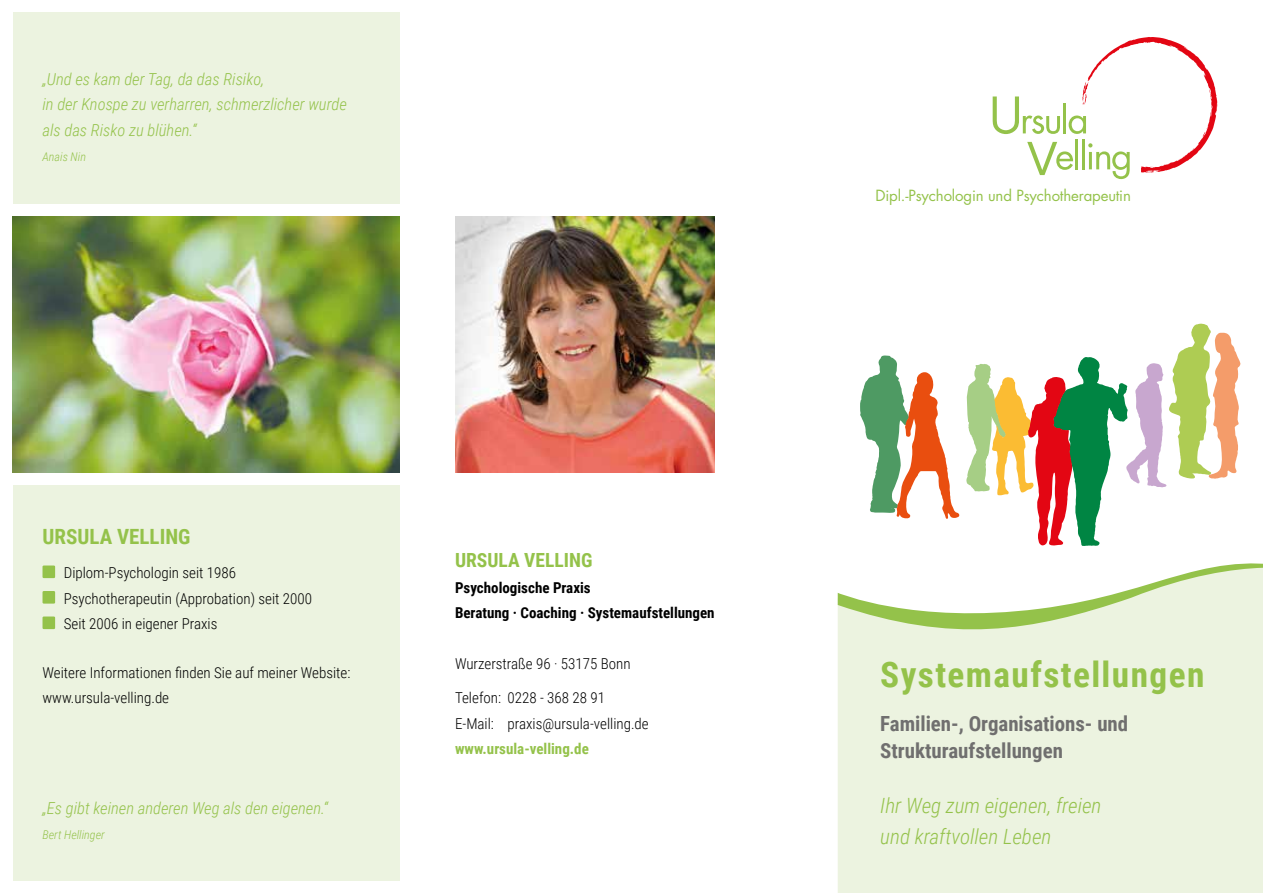
<style>
.page{position:relative;width:1263px;height:893px;background:#fff}
.page>*{position:absolute;margin:0;border:0;box-sizing:border-box;transform-origin:0 0}
.t1{font:700 35.25px "Roboto Condensed";letter-spacing:.04em;color:#94c24a}
.t2{font:italic 300 21px/30px "Roboto Condensed";color:#94c24a}
.t3{font:700 21px "Roboto Condensed";color:#94c24a}
.t4{font:700 20.85px/27.3px "Roboto Condensed";color:#706f6f}
.t5{font:700 19.5px "Roboto Condensed";color:#94c24a}
.t6{font:italic 300 16.5px/25.5px "Roboto Condensed";color:#94c24a}
.t7{font:300 15px/25.5px "Roboto Condensed";color:#000}
.t8{font:700 15px/25.5px "Roboto Condensed";color:#000}
.t9{font:15px "Futura";letter-spacing:-.01em;color:#94c24a}
.t10{font:700 15px "Roboto Condensed";color:#94c24a}
.t11{font:italic 300 12px "Roboto Condensed";color:#94c24a}
</style>
<div class="page">
<div style="left:838px;top:644px;width:425px;height:249px;background:#ecf3e0"></div>
<img style="left:455px;top:217px;width:259px;height:255px">
<img style="left:13px;top:217px;width:387px;height:255px">
<div style="left:13px;top:485px;width:387px;height:395px;background:#ecf3e0"></div>
<div style="left:13px;top:13px;width:387px;height:191px;background:#ecf3e0"></div>
<div style="left:43px;top:565px;width:12px;height:13px;background:#94c24a"></div>
<div style="left:43px;top:591px;width:12px;height:13px;background:#94c24a"></div>
<div style="left:43px;top:616px;width:12px;height:13px;background:#94c24a"></div>
<svg style="left:838px;top:323px;width:425px;height:321px"></svg>
<svg style="left:993px;top:37px;width:225px;height:142px"></svg>
<p class="t6" style="left:43px;top:66px;width:306px">„Und es kam der Tag, da das Risiko,<br>in der Knospe zu verharren, schmerzlicher wurde als das Risko zu blühen.“</p>
<p class="t11" style="left:43px;top:150px;width:45px">Anais Nin</p>
<h2 class="t3" style="left:43px;top:525px;width:149px">URSULA VELLING</h2>
<p class="t7" style="left:64px;top:560px;width:250px">Diplom-Psychologin seit 1986<br>Psychotherapeutin (Approbation) seit 2000<br>Seit 2006 in eigener Praxis</p>
<p class="t7" style="left:43px;top:660px;width:309px">Weitere Informationen finden Sie auf meiner Website: www.ursula-velling.de</p>
<p class="t6" style="left:43px;top:795px;width:287px">„Es gibt keinen anderen Weg als den eigenen.“</p>
<p class="t11" style="left:43px;top:828px;width:64px">Bert Hellinger</p>
<h3 class="t5" style="left:455px;top:549px;width:139px">URSULA VELLING</h3>
<p class="t8" style="left:455px;top:575px;width:261px">Psychologische Praxis<br>Beratung · Coaching · Systemaufstellungen</p>
<p class="t7" style="left:455px;top:652px;width:177px">Wurzerstraße 96 · 53175 Bonn</p>
<p class="t7" style="left:455px;top:686px;width:195px">Telefon: 0228 - 368 28 91<br>E-Mail: praxis@ursula-velling.de</p>
<p class="t10" style="left:455px;top:740px;width:135px">www.ursula-velling.de</p>
<p class="t9" style="left:875px;top:185px;width:257px">Dipl.-Psychologin und Psychotherapeutin</p>
<h1 class="t1" style="left:880px;top:655px;width:326px">Systemaufstellungen</h1>
<h3 class="t4" style="left:880px;top:710px;width:249px">Familien-, Organisations- und<br>Strukturaufstellungen</h3>
<h2 class="t2" style="left:880px;top:791px;width:223px">Ihr Weg zum eigenen, freien und kraftvollen Leben</h2>
</div>
